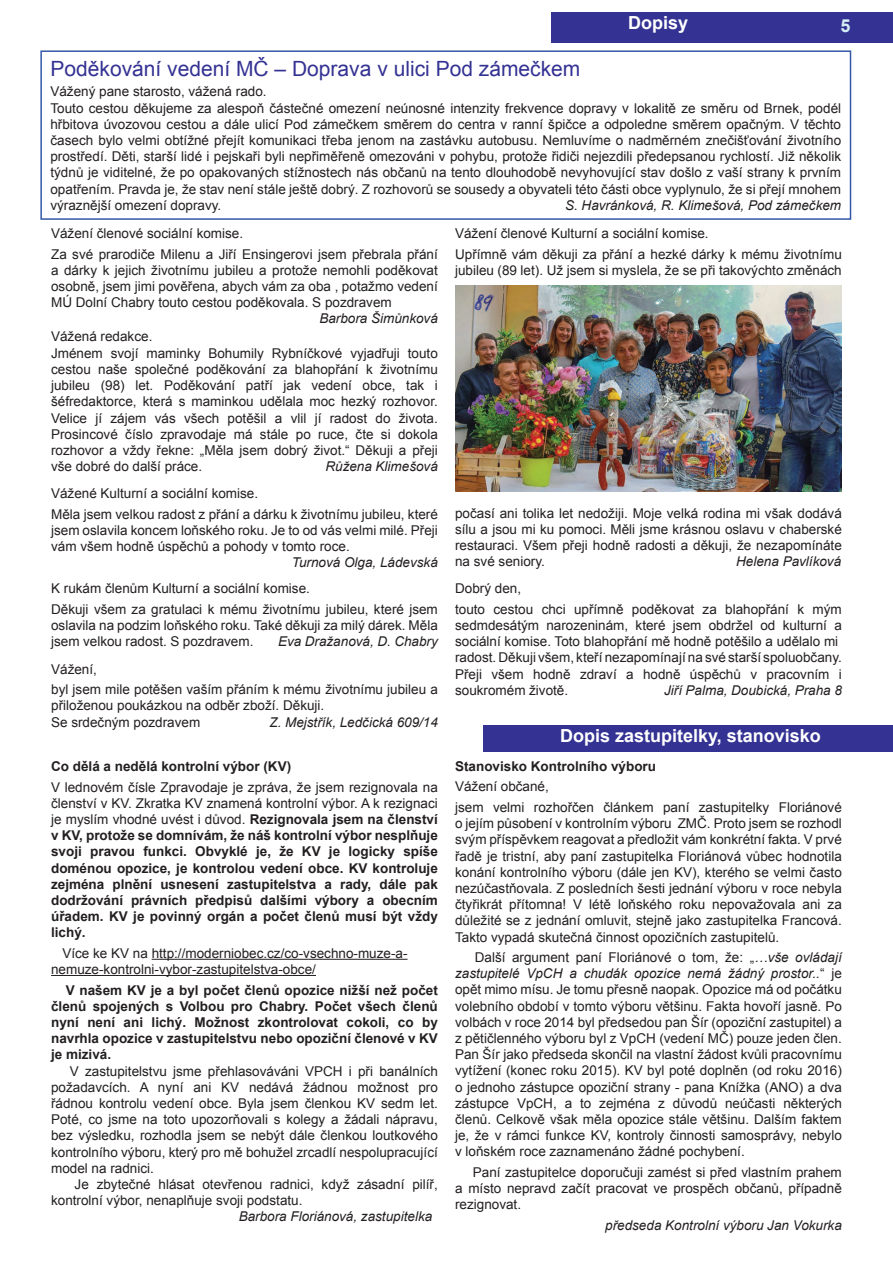
<style>
.page{position:relative;width:893px;height:1263px;background:#fff}
.page>*{position:absolute;margin:0;border:0;box-sizing:border-box;transform-origin:0 0}
.t1{font:21px "Arial";color:#343293}
.t2{font:700 18px "Arial";color:#fff}
.t3{font:700 18px "Arial";color:#d5eef5}
.t4{font:13.5px/16.2px "Arial";color:#231f20}
.t5{font:700 13.5px/16.2px "Arial";color:#231f20;text-align:justify}
.t6{font:italic 13.5px "Arial";color:#231f20}
.s1{font-weight:400}
.s2{font-style:italic}
</style>
<div class="page">
<div style="left:552px;top:12px;width:341px;height:30px;background:#343293"></div>
<div style="left:484px;top:725px;width:409px;height:27px;background:#343293"></div>
<img style="left:455px;top:286px;width:387px;height:206px">
<hr style="left:152px;top:959px;width:256px;height:1px;background:#231f20">
<hr style="left:51px;top:975px;width:265px;height:1px;background:#231f20">
<div style="left:40px;top:50px;width:811px;height:170px;border:2px solid #3358a7"></div>
<h2 class="t2" style="left:628px;top:11px;width:62px">Dopisy</h2>
<h2 class="t3" style="left:840px;top:14px;width:12px">5</h2>
<h1 class="t1" style="left:50px;top:55px;width:531px">Poděkování vedení MČ – Doprava v ulici Pod zámečkem</h1>
<p class="t4" style="left:50px;top:84px;width:792px">Vážený pane starosto, vážená rado.<br>Touto cestou děkujeme za alespoň částečné omezení neúnosné intenzity frekvence dopravy v lokalitě ze směru od Brnek, podél hřbitova úvozovou cestou a dále ulicí Pod zámečkem směrem do centra v ranní špičce a odpoledne směrem opačným. V těchto časech bylo velmi obtížné přejít komunikaci třeba jenom na zastávku autobusu. Nemluvíme o nadměrném znečišťování životního prostředí. Děti, starší lidé i pejskaři byli nepřiměřeně omezováni v pohybu, protože řidiči nejezdili předepsanou rychlostí. Již několik týdnů je viditelné, že po opakovaných stížnostech nás občanů na tento dlouhodobě nevyhovující stav došlo z vaší strany k prvním opatřením. Pravda je, že stav není stále ještě dobrý. Z rozhovorů se sousedy a obyvateli této části obce vyplynulo, že si přejí mnohem výraznější omezení dopravy.</p>
<p class="t6" style="left:565px;top:196px;width:278px">S. Havránková, R. Klimešová, Pod zámečkem</p>
<p class="t4" style="left:51px;top:223px;width:388px;line-height:20.4px">Vážení členové sociální komise.<br>Za své prarodiče Milenu a Jiří Ensingerovi jsem přebrala přání</p>
<p class="t4" style="left:51px;top:262px;width:388px;text-align:justify">a dárky k jejich životnímu jubileu a protože nemohli poděkovat osobně, jsem jimi pověřena, abych vám za oba , potažmo vedení MÚ Dolní Chabry touto cestou poděkovala. S pozdravem</p>
<p class="t6" style="left:319px;top:310px;width:120px">Barbora Šimůnková</p>
<p class="t4" style="left:51px;top:329px;width:388px">Vážená redakce.<br>Jménem svojí maminky Bohumily Rybníčkové vyjadřuji touto cestou naše společné poděkování za blahopřání k životnímu jubileu (98) let. Poděkování patří jak vedení obce, tak i šéfredaktorce, která s maminkou udělala moc hezký rozhovor.<br>Velice jí zájem vás všech potěšil a vlil jí radost do života.<br>Prosincové číslo zpravodaje má stále po ruce, čte si dokola rozhovor a vždy řekne: „Měla jsem dobrý život.“ Děkuji a přeji vše dobré do další práce.</p>
<p class="t6" style="left:325px;top:458px;width:114px">Růžena Klimešová</p>
<p class="t4" style="left:51px;top:484px;width:388px;line-height:20.4px">Vážené Kulturní a sociální komise.<br>Měla jsem velkou radost z přání a dárku k životnímu jubileu, které</p>
<p class="t4" style="left:51px;top:522px;width:388px">jsem oslavila koncem loňského roku. Je to od vás velmi milé. Přeji vám všem hodně úspěchů a pohody v tomto roce.</p>
<p class="t6" style="left:292px;top:554px;width:148px">Turnová Olga, Ládevská</p>
<p class="t4" style="left:51px;top:578px;width:388px;line-height:20.4px">K rukám členům Kulturní a sociální komise.<br>Děkuji všem za gratulaci k mému životnímu jubileu, které jsem</p>
<p class="t4" style="left:51px;top:617px;width:388px">oslavila na podzim loňského roku. Také děkuji za milý dárek. Měla jsem velkou radost. S pozdravem.</p>
<p class="t6" style="left:278px;top:633px;width:161px">Eva Dražanová, D. Chabry</p>
<p class="t4" style="left:51px;top:659px;width:388px;line-height:20.4px">Vážení,<br>byl jsem mile potěšen vaším přáním k mému životnímu jubileu a</p>
<p class="t4" style="left:51px;top:698px;width:275px">přiloženou poukázkou na odběr zboží. Děkuji.<br>Se srdečným pozdravem</p>
<p class="t6" style="left:269px;top:713px;width:170px">Z. Mejstřík, Ledčická 609/14</p>
<p class="t5" style="left:51px;top:759px;width:242px">Co dělá a nedělá kontrolní výbor (KV)</p>
<p class="t5" style="left:51px;top:779px;width:388px"><span class="s1">V lednovém čísle Zpravodaje je zpráva, že jsem rezignovala na členství v KV. Zkratka KV znamená kontrolní výbor. A k rezignaci je myslím vhodné uvést i důvod.</span> Rezignovala jsem na členství v KV, protože se domnívám, že náš kontrolní výbor nesplňuje svoji pravou funkci. Obvyklé je, že KV je logicky spíše doménou opozice, je kontrolou vedení obce. KV kontroluje zejména plnění usnesení zastupitelstva a rady, dále pak dodržování právních předpisů dalšími výbory a obecním úřadem. KV je povinný orgán a počet členů musí být vždy lichý.</p>
<p class="t4" style="left:51px;top:945px;width:358px;text-indent:11px">Více ke KV na http://moderniobec.cz/co-vsechno-muze-a&shy;nemuze-kontrolni-vybor-zastupitelstva-obce/</p>
<p class="t5" style="left:51px;top:982px;width:388px;text-indent:15px">V našem KV je a byl počet členů opozice nižší než počet členů spojených s Volbou pro Chabry. Počet všech členů nyní není ani lichý. Možnost zkontrolovat cokoli, co by navrhla opozice v zastupitelstvu nebo opoziční členové v KV je mizivá.</p>
<p class="t4" style="left:51px;top:1063px;width:388px;text-align:justify;text-indent:19px">V zastupitelstvu jsme přehlasováváni VPCH i při banálních požadavcích. A nyní ani KV nedává žádnou možnost pro řádnou kontrolu vedení obce. Byla jsem členkou KV sedm let.<br>Poté, co jsme na toto upozorňovali s kolegy a žádali nápravu, bez výsledku, rozhodla jsem se nebýt dále členkou loutkového kontrolního výboru, který pro mě bohužel zrcadlí nespolupracující model na radnici.</p>
<p class="t4" style="left:51px;top:1176px;width:388px;text-indent:23px">Je zbytečné hlásat otevřenou radnici, když zásadní pilíř, kontrolní výbor, nenaplňuje svoji podstatu.</p>
<p class="t6" style="left:239px;top:1208px;width:195px">Barbora Floriánová, zastupitelka</p>
<p class="t4" style="left:455px;top:223px;width:388px;line-height:20.4px">Vážení členové Kulturní a sociální komise.<br>Upřímně vám děkuji za přání a hezké dárky k mému životnímu</p>
<p class="t4" style="left:455px;top:262px;width:388px">jubileu (89 let). Už jsem si myslela, že se při takovýchto změnách</p>
<p class="t4" style="left:455px;top:505px;width:388px;text-align:justify">počasí ani tolika let nedožiji. Moje velká rodina mi však dodává sílu a jsou mi ku pomoci. Měli jsme krásnou oslavu v chaberské restauraci. Všem přeji hodně radosti a děkuji, že nezapomínáte na své seniory.</p>
<p class="t6" style="left:736px;top:553px;width:107px">Helena Pavlíková</p>
<p class="t4" style="left:455px;top:579px;width:388px;line-height:20.4px">Dobrý den,<br>touto cestou chci upřímně poděkovat za blahopřání k mým</p>
<p class="t4" style="left:455px;top:617px;width:388px">sedmdesátým narozeninám, které jsem obdržel od kulturní a sociální komise. Toto blahopřání mě hodně potěšilo a udělalo mi radost. Děkuji všem, kteří nezapomínají na své starší spoluobčany.<br>Přeji všem hodně zdraví a hodně úspěchů v pracovním i soukromém životě.</p>
<p class="t6" style="left:664px;top:681px;width:179px">Jiří Palma, Doubická, Praha 8</p>
<h2 class="t2" style="left:560px;top:724px;width:262px">Dopis zastupitelky, stanovisko</h2>
<p class="t5" style="left:455px;top:758px;width:203px">Stanovisko Kontrolního výboru</p>
<p class="t4" style="left:455px;top:777px;width:388px;line-height:20.4px">Vážení občané,<br>jsem velmi rozhořčen článkem paní zastupitelky Floriánové</p>
<p class="t4" style="left:455px;top:815px;width:388px;text-align:justify">o jejím působení v kontrolním výboru ZMČ. Proto jsem se rozhodl svým příspěvkem reagovat a předložit vám konkrétní fakta. V prvé řadě je tristní, aby paní zastupitelka Floriánová vůbec hodnotila konání kontrolního výboru (dále jen KV), kterého se velmi často nezúčastňovala. Z posledních šesti jednání výboru v roce nebyla čtyřikrát přítomna! V létě loňského roku nepovažovala ani za důležité se z jednání omluvit, stejně jako zastupitelka Francová.<br>Takto vypadá skutečná činnost opozičních zastupitelů.</p>
<p class="t4" style="left:455px;top:949px;width:388px;text-align:justify;text-indent:20px">Další argument paní Floriánové o tom, že: „<span class="s2">…vše ovládají zastupitelé VpCH a chudák opozice nemá žádný prostor..</span>“ je opět mimo mísu. Je tomu přesně naopak. Opozice má od počátku volebního období v tomto výboru většinu. Fakta hovoří jasně. Po volbách v roce 2014 byl předsedou pan Šír (opoziční zastupitel) a z pětičlenného výboru byl z VpCH (vedení MČ) pouze jeden člen.<br>Pan Šír jako předseda skončil na vlastní žádost kvůli pracovnímu vytížení (konec roku 2015). KV byl poté doplněn (od roku 2016) o jednoho zástupce opoziční strany - pana Knížka (ANO) a dva zástupce VpCH, a to zejména z důvodů neúčasti některých členů. Celkově však měla opozice stále většinu. Dalším faktem je, že v rámci funkce KV, kontroly činnosti samosprávy, nebylo v loňském roce zaznamenáno žádné pochybení.</p>
<p class="t4" style="left:455px;top:1164px;width:388px;text-align:justify;text-indent:18px">Paní zastupitelce doporučuji zamést si před vlastním prahem a místo nepravd začít pracovat ve prospěch občanů, případně rezignovat.</p>
<p class="t6" style="left:605px;top:1216px;width:238px">předseda Kontrolní výboru Jan Vokurka</p>
</div>
